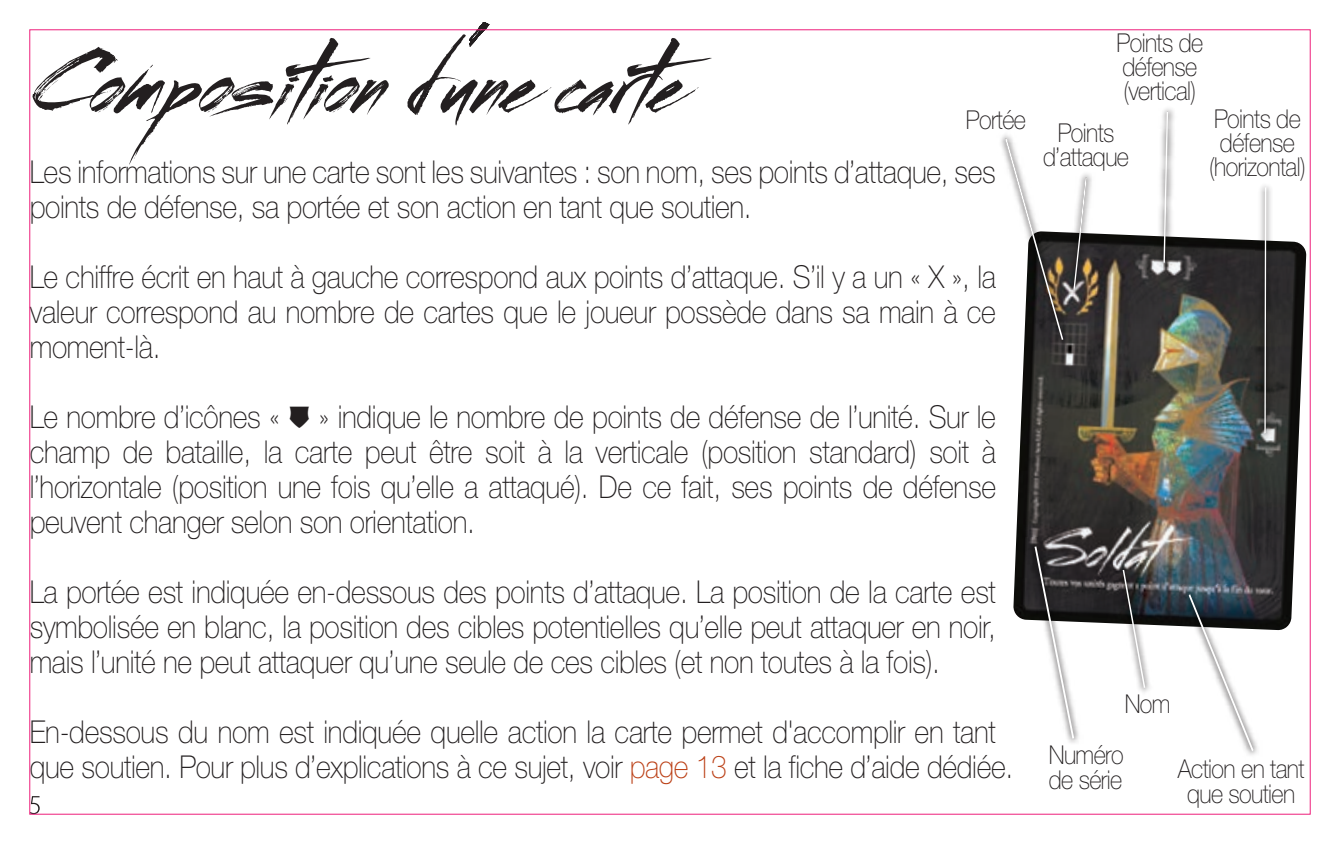
<style>
.page{position:relative;width:1340px;height:844px;background:#fff}
.page>*{position:absolute;margin:0;border:0;box-sizing:border-box;transform-origin:0 0}
.t1{font:105px "Streetbrush";letter-spacing:.005em;color:#231f20}
.t2{font:100 31.5px/35px "Helvetica Neue";letter-spacing:-.01em;color:#231f20;text-align:justify;scale:.9 1}
.t3{font:100 25.9px/24.2px "Helvetica Neue";letter-spacing:-.025em;color:#231f20;text-align:center;scale:.9 1}
.s1{color:#bb4016}
</style>
<div class="page">
<svg style="left:31px;top:796px;width:9px;height:16px"></svg>
<img style="left:1013px;top:233px;width:293px;height:397px">
<img style="left:1154px;top:108px;width:23px;height:164px">
<svg style="left:1163px;top:112px;width:5px;height:150px"></svg>
<img style="left:1255px;top:185px;width:20px;height:258px">
<hr style="left:1264px;top:187px;width:2px;height:246px;background:#fff">
<img style="left:1001px;top:134px;width:71px;height:215px">
<svg style="left:1005px;top:138px;width:58px;height:202px"></svg>
<img style="left:1064px;top:169px;width:32px;height:131px">
<svg style="left:1073px;top:177px;width:13px;height:113px"></svg>
<img style="left:1113px;top:560px;width:41px;height:132px">
<svg style="left:1122px;top:569px;width:23px;height:118px"></svg>
<img style="left:1025px;top:537px;width:58px;height:206px">
<svg style="left:1034px;top:546px;width:40px;height:192px"></svg>
<img style="left:1179px;top:585px;width:83px;height:170px">
<svg style="left:1188px;top:594px;width:65px;height:157px"></svg>
<h1 class="t1" style="left:30px;top:13px;width:689px">Composition d’une carte</h1>
<p class="t3" style="left:965px;top:108px;width:69px">Portée</p>
<p class="t2" style="left:30px;top:154px;width:1075px">Les informations sur une carte sont les suivantes : son nom, ses points d’attaque, ses points de défense, sa portée et son action en tant que soutien.</p>
<p class="t2" style="left:30px;top:259px;width:1075px">Le chiffre écrit en haut à gauche correspond aux points d’attaque. S’il y a un « X », la valeur correspond au nombre de cartes que le joueur possède dans sa main à ce moment-là.</p>
<p class="t3" style="left:1116px;top:31px;width:98px;text-align:left">Points de défense (vertical)</p>
<p class="t3" style="left:1043px;top:121px;width:97px">Points d’attaque</p>
<p class="t3" style="left:1209px;top:107px;width:109px">Points de défense (horizontal)</p>
<p class="t2" style="left:30px;top:399px;width:1075px">Le nombre d’icônes « ✔ » indique le nombre de points de défense de l’unité. Sur le champ de bataille, la carte peut être soit à la verticale (position standard) soit à l’horizontale (position une fois qu’elle a attaqué). De ce fait, ses points de défense peuvent changer selon son orientation.</p>
<p class="t2" style="left:30px;top:574px;width:1075px">La portée est indiquée en-dessous des points d’attaque. La position de la carte est symbolisée en blanc, la position des cibles potentielles qu’elle peut attaquer en noir, mais l’unité ne peut attaquer qu’une seule de ces cibles (et non toutes à la fois).</p>
<p class="t2" style="left:30px;top:714px;width:1094px">En-dessous du nom est indiquée quelle action la carte permet d'accomplir en tant que soutien. Pour plus d’explications à ce sujet, voir <span class="s1">page 13</span> et la fiche d’aide dédiée.</p>
<p class="t3" style="left:1124px;top:691px;width:52px">Nom</p>
<p class="t3" style="left:1048px;top:742px;width:85px;text-align:left">Numéro de série</p>
<p class="t3" style="left:1177px;top:756px;width:142px">Action en tant que soutien</p>
</div>
